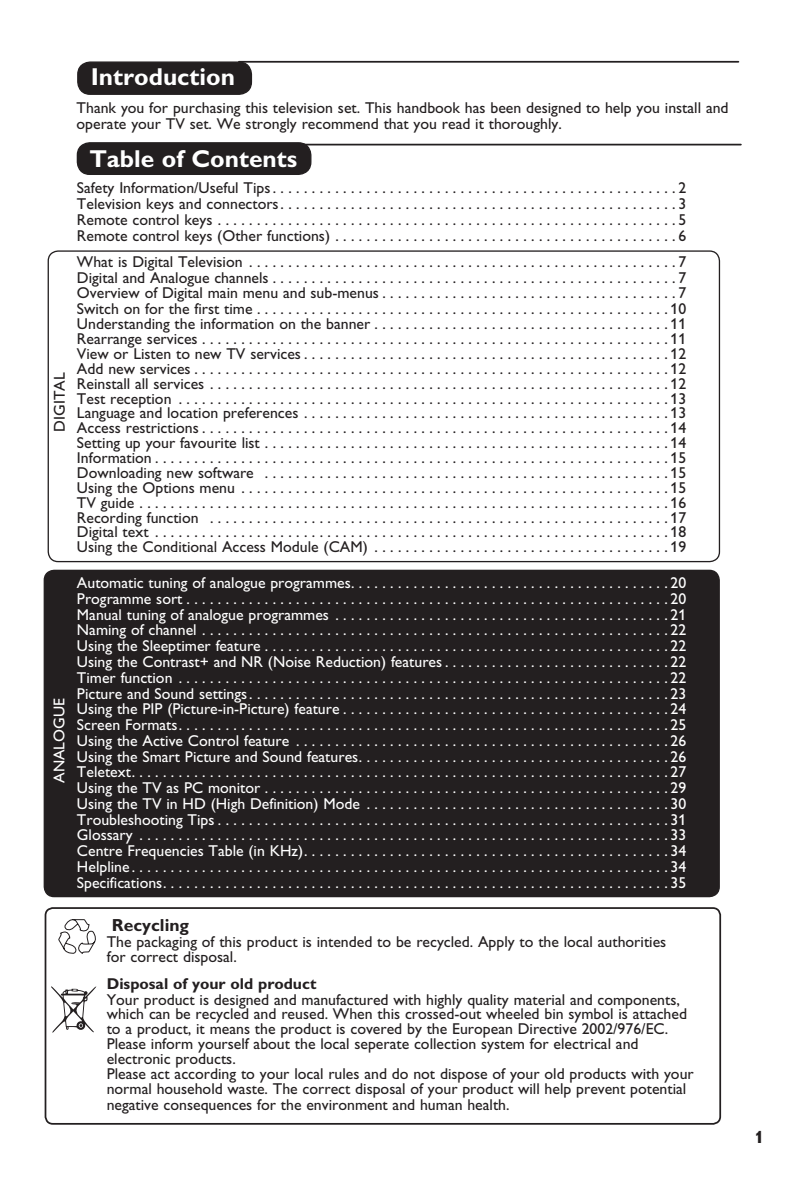
<style>
.page{position:relative;width:797px;height:1194px;background:#fff}
.page>*{position:absolute;margin:0;border:0;box-sizing:border-box;transform-origin:0 0}
.t1{font:700 24.5px "Gill Alt One";color:#fff}
.t2{font:700 17.5px "Gill Alt One";color:#231f20}
.t3{font:15.75px/15px "Gill Alt One";color:#231f20}
.t4{font:15.75px/15.8px "Gill Alt One";color:#fff;text-align:justify}
.t5{font:700 15.75px "Gill Alt One";color:#231f20}
</style>
<div class="page">
<div style="left:43px;top:569px;width:677px;height:327px;background:#231f20"></div>
<hr style="left:239px;top:61px;width:499px;height:2px;background:#231f20">
<hr style="left:240px;top:144px;width:501px;height:1px;background:#231f20">
<div style="left:77px;top:61px;width:176px;height:33px;background:#231f20"></div>
<div style="left:76px;top:142px;width:236px;height:32px;background:#231f20"></div>
<svg style="left:44px;top:907px;width:678px;height:216px"></svg>
<svg style="left:51px;top:985px;width:45px;height:47px"></svg>
<svg style="left:58px;top:917px;width:38px;height:37px"></svg>
<svg style="left:47px;top:250px;width:673px;height:311px"></svg>
<p class="t3" style="left:52px;top:431px;width:61px;rotate:-90deg">DIGITAL</p>
<p class="t4" style="left:51px;top:783px;width:86px;rotate:-90deg">ANALOGUE</p>
<h1 class="t1" style="left:91px;top:62px;width:146px">Introduction</h1>
<p class="t3" style="left:77px;top:100px;width:653px;line-height:15.8px">Thank you for purchasing this television set. This handbook has been designed to help you install and operate your TV set. We strongly recommend that you read it thoroughly.</p>
<h1 class="t1" style="left:89px;top:144px;width:209px">Table of Contents</h1>
<p class="t3" style="left:77px;top:180px;width:611px;line-height:15.8px;text-align:justify">Safety Information/Useful Tips . . . . . . . . . . . . . . . . . . . . . . . . . . . . . . . . . . . . . . . . . . . . . . . . . . . . 2<br>Television keys and connectors . . . . . . . . . . . . . . . . . . . . . . . . . . . . . . . . . . . . . . . . . . . . . . . . . . . 3<br>Remote control keys . . . . . . . . . . . . . . . . . . . . . . . . . . . . . . . . . . . . . . . . . . . . . . . . . . . . . . . . . . . 5<br>Remote control keys (Other functions) . . . . . . . . . . . . . . . . . . . . . . . . . . . . . . . . . . . . . . . . . . . . 6</p>
<p class="t3" style="left:77px;top:254px;width:611px;text-align:justify">What is Digital Television . . . . . . . . . . . . . . . . . . . . . . . . . . . . . . . . . . . . . . . . . . . . . . . . . . . . . . . 7<br>Digital and Analogue channels . . . . . . . . . . . . . . . . . . . . . . . . . . . . . . . . . . . . . . . . . . . . . . . . . . . . 7<br>Overview of Digital main menu and sub-menus . . . . . . . . . . . . . . . . . . . . . . . . . . . . . . . . . . . . . . 7<br>Switch on for the first time . . . . . . . . . . . . . . . . . . . . . . . . . . . . . . . . . . . . . . . . . . . . . . . . . . . . . 10<br>Understanding the information on the banner . . . . . . . . . . . . . . . . . . . . . . . . . . . . . . . . . . . . . . 11<br>Rearrange services . . . . . . . . . . . . . . . . . . . . . . . . . . . . . . . . . . . . . . . . . . . . . . . . . . . . . . . . . . . . 11<br>View or Listen to new TV services . . . . . . . . . . . . . . . . . . . . . . . . . . . . . . . . . . . . . . . . . . . . . . . 12<br>Add new services . . . . . . . . . . . . . . . . . . . . . . . . . . . . . . . . . . . . . . . . . . . . . . . . . . . . . . . . . . . . . 12<br>Reinstall all services . . . . . . . . . . . . . . . . . . . . . . . . . . . . . . . . . . . . . . . . . . . . . . . . . . . . . . . . . . . 12<br>Test reception . . . . . . . . . . . . . . . . . . . . . . . . . . . . . . . . . . . . . . . . . . . . . . . . . . . . . . . . . . . . . . . 13<br>Language and location preferences . . . . . . . . . . . . . . . . . . . . . . . . . . . . . . . . . . . . . . . . . . . . . . . 13<br>Access restrictions . . . . . . . . . . . . . . . . . . . . . . . . . . . . . . . . . . . . . . . . . . . . . . . . . . . . . . . . . . . . 14<br>Setting up your favourite list . . . . . . . . . . . . . . . . . . . . . . . . . . . . . . . . . . . . . . . . . . . . . . . . . . . . 14<br>Information . . . . . . . . . . . . . . . . . . . . . . . . . . . . . . . . . . . . . . . . . . . . . . . . . . . . . . . . . . . . . . . . . . 15<br>Downloading new software . . . . . . . . . . . . . . . . . . . . . . . . . . . . . . . . . . . . . . . . . . . . . . . . . . . . 15<br>Using the Options menu . . . . . . . . . . . . . . . . . . . . . . . . . . . . . . . . . . . . . . . . . . . . . . . . . . . . . . . 15<br>TV guide . . . . . . . . . . . . . . . . . . . . . . . . . . . . . . . . . . . . . . . . . . . . . . . . . . . . . . . . . . . . . . . . . . . . 16<br>Recording function . . . . . . . . . . . . . . . . . . . . . . . . . . . . . . . . . . . . . . . . . . . . . . . . . . . . . . . . . . . 17<br>Digital text . . . . . . . . . . . . . . . . . . . . . . . . . . . . . . . . . . . . . . . . . . . . . . . . . . . . . . . . . . . . . . . . . . 18<br>Using the Conditional Access Module (CAM) . . . . . . . . . . . . . . . . . . . . . . . . . . . . . . . . . . . . . . 19</p>
<p class="t4" style="left:77px;top:575px;width:611px">Automatic tuning of analogue programmes . . . . . . . . . . . . . . . . . . . . . . . . . . . . . . . . . . . . . . . . . 20<br>Programme sort . . . . . . . . . . . . . . . . . . . . . . . . . . . . . . . . . . . . . . . . . . . . . . . . . . . . . . . . . . . . . . 20<br>Manual tuning of analogue programmes . . . . . . . . . . . . . . . . . . . . . . . . . . . . . . . . . . . . . . . . . . . 21<br>Naming of channel . . . . . . . . . . . . . . . . . . . . . . . . . . . . . . . . . . . . . . . . . . . . . . . . . . . . . . . . . . . . 22<br>Using the Sleeptimer feature . . . . . . . . . . . . . . . . . . . . . . . . . . . . . . . . . . . . . . . . . . . . . . . . . . . . 22<br>Using the Contrast+ and NR (Noise Reduction) features . . . . . . . . . . . . . . . . . . . . . . . . . . . . . 22<br>Timer function . . . . . . . . . . . . . . . . . . . . . . . . . . . . . . . . . . . . . . . . . . . . . . . . . . . . . . . . . . . . . . . 22<br>Picture and Sound settings . . . . . . . . . . . . . . . . . . . . . . . . . . . . . . . . . . . . . . . . . . . . . . . . . . . . . . 23<br>Using the PIP (Picture-in-Picture) feature . . . . . . . . . . . . . . . . . . . . . . . . . . . . . . . . . . . . . . . . . . 24<br>Screen Formats . . . . . . . . . . . . . . . . . . . . . . . . . . . . . . . . . . . . . . . . . . . . . . . . . . . . . . . . . . . . . . . 25<br>Using the Active Control feature . . . . . . . . . . . . . . . . . . . . . . . . . . . . . . . . . . . . . . . . . . . . . . . . 26<br>Using the Smart Picture and Sound features . . . . . . . . . . . . . . . . . . . . . . . . . . . . . . . . . . . . . . . . 26<br>Teletext . . . . . . . . . . . . . . . . . . . . . . . . . . . . . . . . . . . . . . . . . . . . . . . . . . . . . . . . . . . . . . . . . . . . . 27<br>Using the TV as PC monitor . . . . . . . . . . . . . . . . . . . . . . . . . . . . . . . . . . . . . . . . . . . . . . . . . . . . 29<br>Using the TV in HD (High Definition) Mode . . . . . . . . . . . . . . . . . . . . . . . . . . . . . . . . . . . . . . . 30<br>Troubleshooting Tips . . . . . . . . . . . . . . . . . . . . . . . . . . . . . . . . . . . . . . . . . . . . . . . . . . . . . . . . . . 31<br>Glossary . . . . . . . . . . . . . . . . . . . . . . . . . . . . . . . . . . . . . . . . . . . . . . . . . . . . . . . . . . . . . . . . . . . . 33<br>Centre Frequencies Table (in KHz) . . . . . . . . . . . . . . . . . . . . . . . . . . . . . . . . . . . . . . . . . . . . . . . 34<br>Helpline . . . . . . . . . . . . . . . . . . . . . . . . . . . . . . . . . . . . . . . . . . . . . . . . . . . . . . . . . . . . . . . . . . . . . 34<br>Specifications . . . . . . . . . . . . . . . . . . . . . . . . . . . . . . . . . . . . . . . . . . . . . . . . . . . . . . . . . . . . . . . . . 35</p>
<p class="t2" style="left:112px;top:914px;width:79px">Recycling</p>
<p class="t3" style="left:107px;top:933px;width:561px;line-height:15.8px">The packaging of this product is intended to be recycled. Apply to the local authorities for correct disposal.</p>
<p class="t5" style="left:107px;top:974px;width:211px">Disposal of your old product</p>
<p class="t3" style="left:107px;top:991px;width:588px">Your product is designed and manufactured with highly quality material and components, which can be recycled and reused. When this crossed-out wheeled bin symbol is attached to a product, it means the product is covered by the European Directive 2002/976/EC.<br>Please inform yourself about the local seperate collection system for electrical and electronic products.<br>Please act according to your local rules and do not dispose of your old products with your normal household waste. The correct disposal of your product will help prevent potential negative consequences for the environment and human health.</p>
<p class="t2" style="left:754px;top:1126px;width:11px">1</p>
</div>
